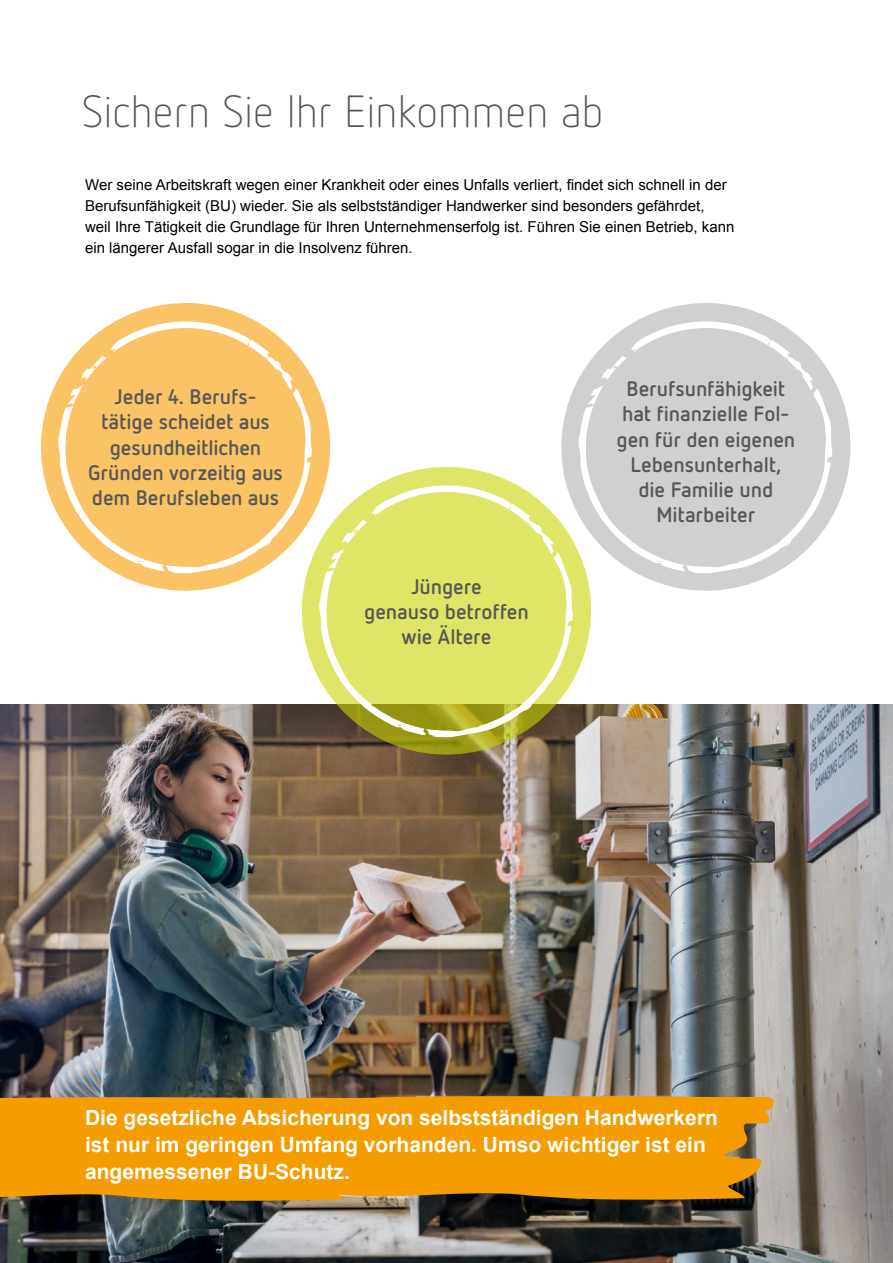
<style>
.page{position:relative;width:893px;height:1263px;background:#fff}
.page>*{position:absolute;margin:0;border:0;box-sizing:border-box;transform-origin:0 0}
.t1{font:300 45px "Netto OT";letter-spacing:-.02em;color:#575756}
.t2{font:700 21px/25.2px "Netto OT";letter-spacing:-.005em;color:#575756;text-align:center}
.t3{font:700 21px/27px "Arial";color:#fff}
.t4{font:15px/21px "Arial";color:#000}
</style>
<div class="page">
<img style="left:0;top:705px;width:893px;height:558px">
<svg style="left:0;top:1093px;width:383px;height:110px"></svg>
<svg style="left:204px;top:1092px;width:580px;height:110px;fill:#f59c00"></svg>
<svg style="left:40px;top:303px;width:208px;height:208px"></svg>
<svg style="left:645px;top:303px;width:206px;height:212px"></svg>
<svg style="left:298px;top:737px;width:297px;height:21px"></svg>
<svg style="left:56px;top:317px;width:777px;height:420px"></svg>
<h1 class="t1" style="left:82px;top:84px;width:524px">Sichern Sie Ihr Einkommen ab</h1>
<p class="t4" style="left:85px;top:174px;width:651px">Wer seine Arbeitskraft wegen einer Krankheit oder eines Unfalls verliert, findet sich schnell in der Berufsunfähigkeit (BU) wieder. Sie als selbstständiger Handwerker sind besonders gefährdet,<br>weil Ihre Tätigkeit die Grundlage für Ihren Unternehmenserfolg ist. Führen Sie einen Betrieb, kann ein längerer Ausfall sogar in die Insolvenz führen.</p>
<h2 class="t2" style="left:88px;top:384px;width:196px">Jeder 4. Berufs&shy;tätige scheidet aus gesundheitlichen<br>Gründen vorzeitig aus dem Berufsleben aus</h2>
<h2 class="t2" style="left:616px;top:376px;width:180px">Berufsunfähigkeit hat finanzielle Fol&shy;gen für den eigenen<br>Lebensunterhalt, die Familie und<br>Mitarbeiter</h2>
<h2 class="t2" style="left:364px;top:573px;width:166px">Jüngere<br>genauso betroffen wie Ältere</h2>
<h2 class="t3" style="left:85px;top:1105px;width:634px">Die gesetzliche Absicherung von selbstständigen Handwerkern ist nur im geringen Umfang vorhanden. Umso wichtiger ist ein angemessener BU-Schutz.</h2>
</div>
